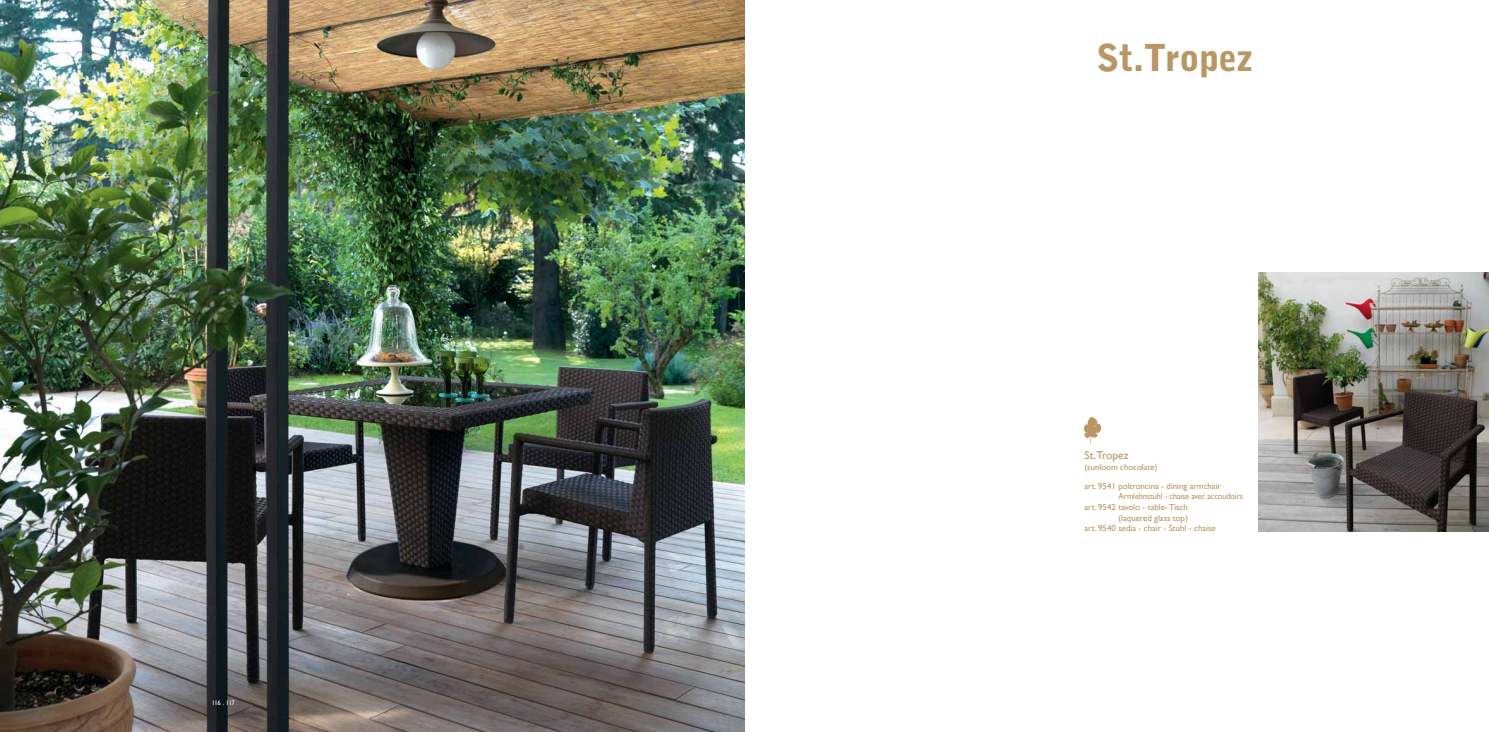
<style>
.page{position:relative;width:1489px;height:732px;background:#fff}
.page>*{position:absolute;margin:0;border:0;box-sizing:border-box;transform-origin:0 0}
.t1{font:900 36.93px "Bell Gothic Std";letter-spacing:-.02em;color:#b99764}
.t2{font:11.38px "Gill Sans";color:#b99764}
.t3{font:8.75px "Gill Sans";color:#b99764}
.t4{font:8.75px "Gill Sans";color:#b99764;scale:.94 1}
.t5{font:6.56px "Gill Sans";letter-spacing:-.07em;color:#fff}
</style>
<div class="page">
<img style="left:1258px;top:273px;width:230px;height:258px">
<img style="left:0;top:0;width:744px;height:732px">
<svg style="left:1084px;top:416px;width:17px;height:28px"></svg>
<p class="t5" style="left:212px;top:698px;width:25px">116 . 117</p>
<h1 class="t1" style="left:1096px;top:36px;width:158px">St.Tropez</h1>
<h2 class="t2" style="left:1084px;top:448px;width:45px">St.Tropez</h2>
<p class="t3" style="left:1084px;top:461px;width:74px">(sunloom chocolate)</p>
<p class="t3" style="left:1084px;top:481px;width:138px">art. 9541 poltroncina - dining armchair</p>
<p class="t4" style="left:1118px;top:491px;width:134px">Armlehnstuhl - chaise avec accoudoirs</p>
<p class="t3" style="left:1084px;top:502px;width:105px">art. 9542 tavolo - table- Tisch</p>
<p class="t3" style="left:1118px;top:512px;width:71px">(laquered glass top)</p>
<p class="t3" style="left:1084px;top:523px;width:133px">art. 9540 sedia - chair - Stuhl - chaise</p>
</div>
